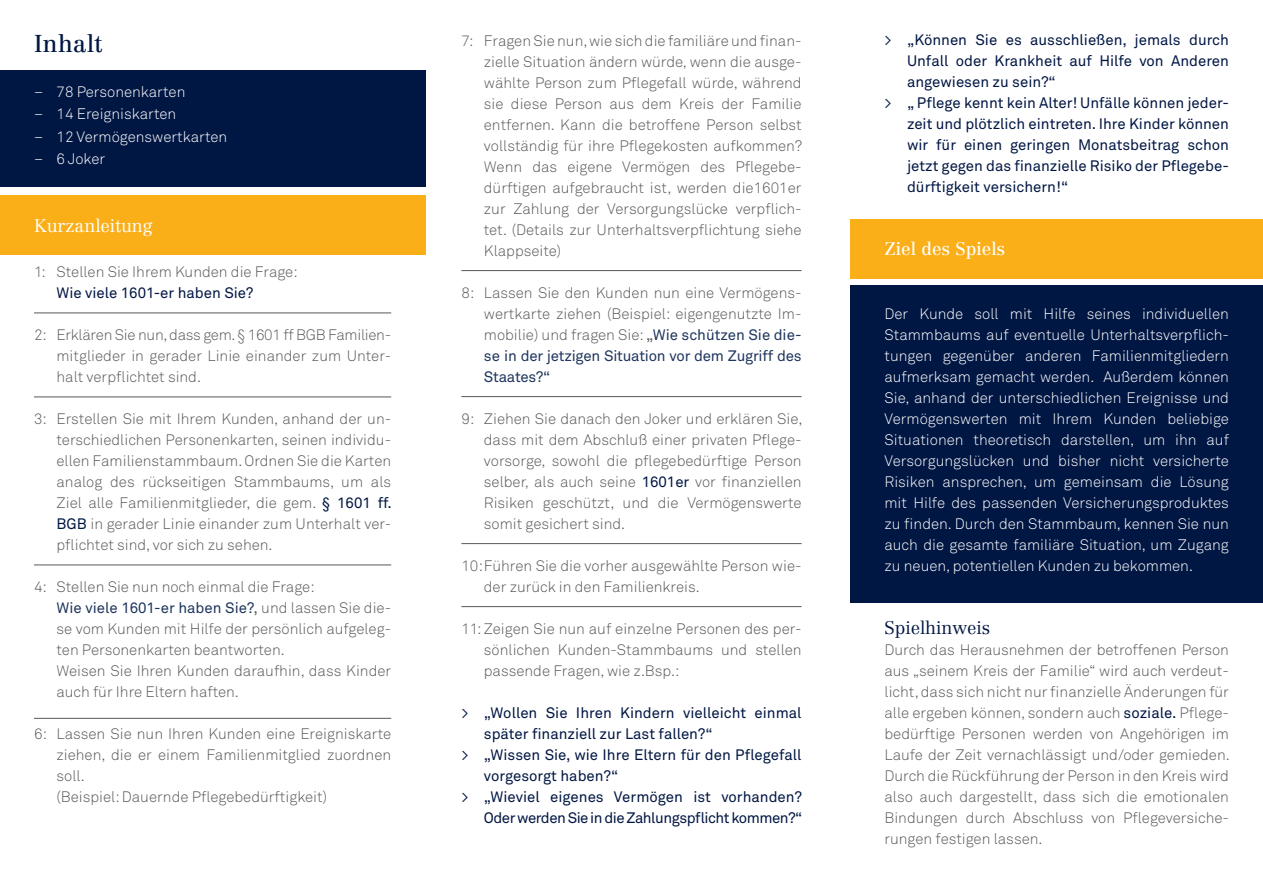
<style>
.page{position:relative;width:1263px;height:893px;background:#fff}
.page>*{position:absolute;margin:0;border:0;box-sizing:border-box;transform-origin:0 0}
.t1{font:24px "Centennial LT Std";letter-spacing:.02em;color:#001643}
.t2{font:300 18px "Centennial LT Std";color:#fff}
.t3{font:18px "Centennial LT Std";color:#fff}
.t4{font:300 18px "Centennial LT Std";color:#001643}
.t5{font:300 15px/21px "Akkurat";color:#57585a;text-align:justify}
.t6{font:300 15px/21px "Akkurat";color:#fff;text-align:justify}
.t7{font:15px "Akkurat";color:#001643}
.t8{font:15px "Akkurat";color:#1e355d}
.t9{font:15px "Akkurat";letter-spacing:-.03em;color:#001643}
.s1{font-weight:400;color:#001643}
.s2{color:#57585a}
.s3{font-weight:300;color:#57585a}
.s4{font-weight:400}
.s5{font-weight:400;color:#1e355d}
</style>
<div class="page">
<div style="left:0;top:195px;width:425px;height:60px;background:#faaf18"></div>
<div style="left:850px;top:285px;width:413px;height:318px;background:#001643"></div>
<div style="left:0;top:70px;width:425px;height:117px;background:#001643"></div>
<hr style="left:34px;top:313px;width:357px;height:1px;background:#57585a">
<hr style="left:34px;top:397px;width:357px;height:1px;background:#57585a">
<hr style="left:34px;top:565px;width:357px;height:1px;background:#57585a">
<hr style="left:34px;top:718px;width:357px;height:1px;background:#57585a">
<hr style="left:461px;top:270px;width:340px;height:1px;background:#57585a">
<hr style="left:461px;top:396px;width:340px;height:1px;background:#57585a">
<hr style="left:461px;top:543px;width:340px;height:1px;background:#57585a">
<hr style="left:461px;top:606px;width:340px;height:1px;background:#57585a">
<div style="left:850px;top:219px;width:413px;height:60px;background:#faaf18"></div>
<h1 class="t1" style="left:34px;top:29px;width:70px">Inhalt</h1>
<p class="t6" style="left:34px;top:81px;width:153px">– 78 Personenkarten</p>
<p class="t6" style="left:34px;top:104px;width:144px">– 14 Ereigniskarten</p>
<p class="t6" style="left:34px;top:126px;width:195px">– 12 Vermögenswertkarten</p>
<p class="t6" style="left:34px;top:149px;width:73px">– 6 Joker</p>
<p class="t2" style="left:34px;top:215px;width:120px">Kurzanleitung</p>
<p class="t5" style="left:34px;top:261px;width:265px">1: Stellen Sie Ihrem Kunden die Frage:</p>
<p class="t7" style="left:57px;top:284px;width:198px">Wie viele 1601-er haben Sie?</p>
<p class="t5" style="left:57px;top:324px;width:336px;text-indent:-22px">2: Erklären Sie nun, dass gem. § 1601 ff BGB Familien&shy;mitglieder in gerader Linie einander zum Unter&shy;halt verpflichtet sind.</p>
<p class="t5" style="left:57px;top:408px;width:337px;text-indent:-22px">3: Erstellen Sie mit Ihrem Kunden, anhand der un&shy;terschiedlichen Personenkarten, seinen individu&shy;ellen Familienstammbaum. Ordnen Sie die Karten analog des rückseitigen Stammbaums, um als Ziel alle Familienmitglieder, die gem. <span class="s1">§ 1601 ff.<br>BGB</span> in gerader Linie einander zum Unterhalt ver&shy;pflichtet sind, vor sich zu sehen.</p>
<p class="t5" style="left:34px;top:576px;width:282px">4: Stellen Sie nun noch einmal die Frage:</p>
<p class="t8" style="left:57px;top:599px;width:336px">Wie viele 1601-er haben Sie?<span class="s2">,</span> <span class="s3">und lassen Sie die-</span></p>
<p class="t5" style="left:57px;top:618px;width:336px">se vom Kunden mit H ilfe der persönlich aufgeleg-</p>
<p class="t5" style="left:57px;top:639px;width:230px">ten Personenkarten beantworten.</p>
<p class="t5" style="left:34px;top:660px;width:13px">W</p>
<p class="t5" style="left:57px;top:660px;width:336px;text-indent:13px">eisen Sie Ihren Kunden daraufhin, dass Kinder auch für Ihre Eltern haften.</p>
<p class="t5" style="left:57px;top:723px;width:336px;text-align:left;text-indent:-23px">6: Lassen Sie nun Ihren Kunden eine Ereigniskarte ziehen, die er einem Familienmitglied zuordnen soll.<br>(Beispiel: Dauernde Pflegebedürftigkeit)</p>
<p class="t5" style="left:484px;top:30px;width:320px;text-indent:-22px">7: Fragen Sie nun, wie sich die familiäre und finan&shy;zielle Situation ändern würde, wenn die ausge&shy;wählte Person zum Pflegefall würde, während sie diese Person aus dem Kreis der Familie entfernen. Kann die betroffene Person selbst vollständig für ihre Pflegekosten aufkommen?<br>Wenn das eigene Vermögen des Pflegebe&shy;dürftigen aufgebraucht ist, werden die1601er zur Zahlung der Versorgungslücke verpflich&shy;tet. (Details zur Unterhaltsverpflichtung siehe Klappseite)</p>
<p class="t5" style="left:484px;top:282px;width:319px;text-indent:-22px">8: Lassen Sie den Kunden nun eine Vermögens&shy;wertkarte ziehen (Beispiel: eigengenutzte Im&shy;mobilie) und fragen Sie: <span class="s4">„</span><span class="s5">Wie schützen Sie die&shy;se in der jetzigen Situation vor dem Zugriff des Staates?“</span></p>
<p class="t5" style="left:484px;top:408px;width:320px;text-indent:-22px">9: Ziehen Sie danach den Joker und erklären Sie, dass mit dem Abschluß einer privaten Pflege&shy;vorsorge, sowohl die pflegebedürftige Person selber, als auch seine <span class="s1">1601er</span> vor finanziellen Risiken geschützt, und die Vermögenswerte somit gesichert sind.</p>
<p class="t5" style="left:484px;top:555px;width:319px;text-indent:-22px">10: Führen Sie die vorher ausgewählte Person wie&shy;der zurück in den Familienkreis.</p>
<p class="t5" style="left:484px;top:618px;width:319px;text-indent:-22px">11: Zeigen Sie nun auf einzelne Personen des per&shy;sönlichen Kunden-Stammbaums und stellen passende Fragen, wie z.Bsp.:</p>
<p class="t7" style="left:461px;top:704px;width:342px">&gt; „Wollen Sie I hren Kindern vielleicht einmal</p>
<p class="t7" style="left:484px;top:725px;width:230px">später finanziell zur Last fallen?“</p>
<p class="t7" style="left:461px;top:746px;width:342px">&gt; „Wissen Sie, wie I hre Eltern für den Pflegefall</p>
<p class="t7" style="left:484px;top:767px;width:136px">vorgesorgt haben?“</p>
<p class="t7" style="left:461px;top:788px;width:342px">&gt; „Wieviel eigenes Vermögen ist vorhanden?</p>
<p class="t9" style="left:484px;top:809px;width:320px">Oder werden Sie in die Zahlungspflicht kommen?“</p>
<p class="t7" style="left:884px;top:31px;width:346px">&gt; „Können Sie es ausschließen, jemals durch</p>
<p class="t7" style="left:907px;top:52px;width:323px">U nfall oder Krankheit auf H ilfe von Anderen</p>
<p class="t7" style="left:907px;top:73px;width:150px">angewiesen zu sein?“</p>
<p class="t7" style="left:884px;top:94px;width:346px">&gt; „ Pflege kennt kein Alter! U nfälle können jeder-</p>
<p class="t7" style="left:907px;top:115px;width:323px">zeit und plötzlich eintreten. I hre Kinder können</p>
<p class="t7" style="left:907px;top:136px;width:323px">wir für einen geringen Monatsbeitrag schon</p>
<p class="t7" style="left:907px;top:157px;width:323px">jetzt gegen das finanzielle Risiko der Pflegebe-</p>
<p class="t7" style="left:907px;top:178px;width:163px">dürftigkeit versichern!“</p>
<p class="t3" style="left:884px;top:238px;width:122px">Ziel des Spiels</p>
<p class="t6" style="left:884px;top:303px;width:346px">Der Kunde soll mit H ilfe seines individuellen Stammbaums auf eventuelle Unterhaltsverpflich&shy;tungen gegenüber anderen Familienmitgliedern aufmerksam gemacht werden. Außerdem können Sie, anhand der unterschiedlichen Ereignisse und Vermögenswerten mit Ihrem Kunden beliebige Situationen theoretisch darstellen, um ihn auf Versorgungslücken und bisher nicht versicherte Risiken ansprechen, um gemeinsam die Lösung mit H ilfe des passenden Versicherungsproduktes zu finden. Durch den Stammbaum, kennen Sie nun auch die gesamte familiäre Situation, um Zugang zu neuen, potentiellen Kunden zu bekommen.</p>
<p class="t4" style="left:884px;top:616px;width:107px">Spielhinweis</p>
<p class="t5" style="left:884px;top:639px;width:347px">Durch das Herausnehmen der betroffenen Person aus „seinem Kreis der Familie“ wird auch verdeut&shy;licht, dass sich nicht nur finanzielle Änderungen für alle ergeben können, sondern auch <span class="s1">soziale.</span> Pflege&shy;bedürftige Personen werden von Angehörigen im Laufe der Zeit vernachlässigt und/oder gemieden.<br>Durch die Rückführung der Person in den Kreis wird also auch dargestellt, dass sich die emotionalen Bindungen durch Abschluss von Pflegeversiche&shy;rungen festigen lassen.</p>
</div>
